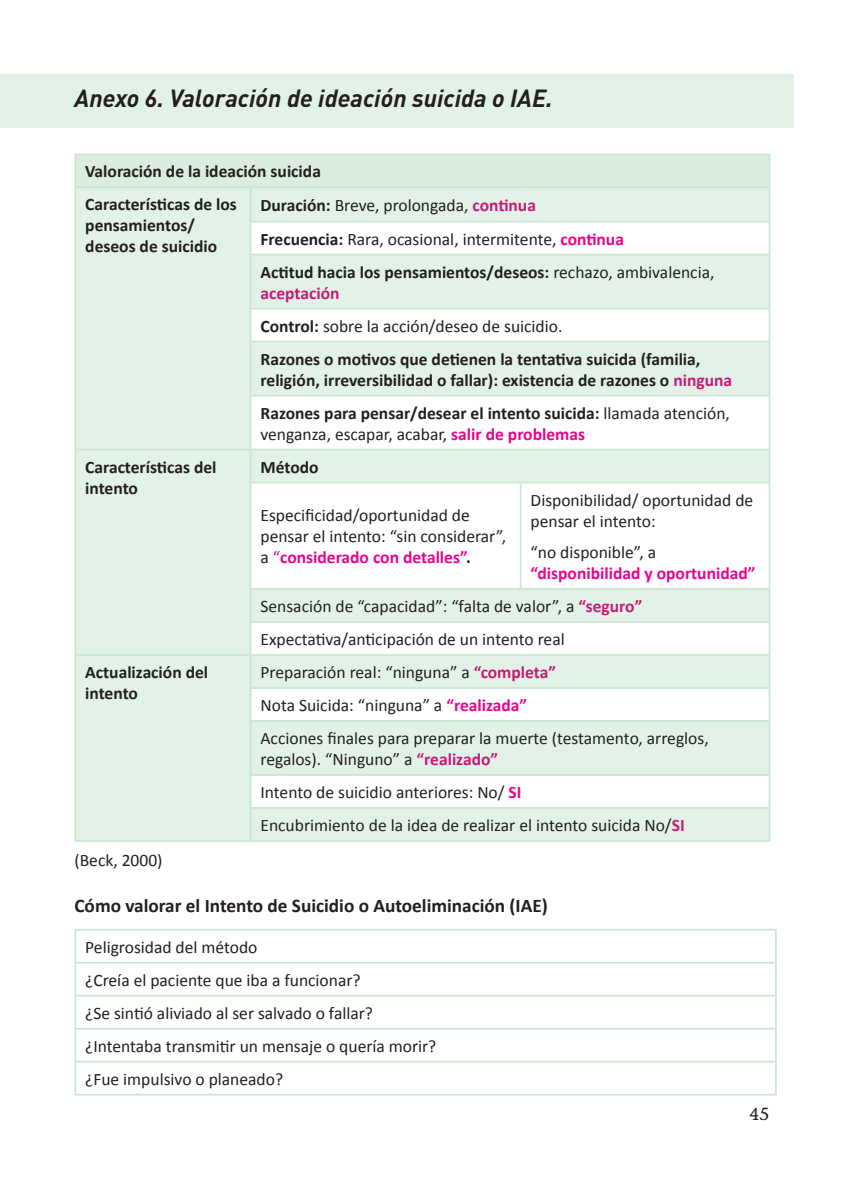
<style>
.page{position:relative;width:844px;height:1191px;background:#fff}
.page>*{position:absolute;margin:0;border:0;box-sizing:border-box;transform-origin:0 0}
.t1{font:italic 700 24.5px "DIN Pro";color:#231f20}
.t2{font:700 19.25px "Calibri";color:#231f20}
.t3{font:17.5px/32.9px "Calibri";color:#231f20}
.t4{font:700 17.5px/32.9px "Calibri";color:#231f20}
.t5{font:17.5px "Stone Informal";color:#231f20}
.s1{font-weight:700}
.s2{font-weight:700;color:#c71a78}
.s3{font-weight:700;color:#ed028c}
.s4{color:#c71a78}
.s5{font-weight:400}
.s6{color:#ed028c}
</style>
<div class="page">
<div style="left:0;top:74px;width:843px;height:54px;background:#e3f2e7"></div>
<div style="left:75px;top:154px;width:694px;height:33px;background:#daeddf"></div>
<svg style="left:76px;top:188px;width:692px;height:652px;fill:#e3f2e7"></svg>
<hr style="left:74px;top:153px;width:176px;height:2px;background:#cbe6d3">
<hr style="left:74px;top:155px;width:2px;height:31px;background:#cbe6d3">
<hr style="left:250px;top:153px;width:270px;height:2px;background:#cbe6d3">
<hr style="left:520px;top:153px;width:250px;height:2px;background:#cbe6d3">
<hr style="left:768px;top:155px;width:2px;height:31px;background:#cbe6d3">
<hr style="left:74px;top:186px;width:176px;height:2px;background:#cbe6d3">
<hr style="left:74px;top:188px;width:2px;height:34px;background:#cbe6d3">
<hr style="left:250px;top:186px;width:270px;height:2px;background:#cbe6d3">
<hr style="left:250px;top:188px;width:1px;height:33px;background:#cbe6d3">
<hr style="left:520px;top:186px;width:250px;height:2px;background:#cbe6d3">
<hr style="left:768px;top:188px;width:2px;height:33px;background:#cbe6d3">
<hr style="left:74px;top:222px;width:2px;height:33px;background:#cbe6d3">
<hr style="left:250px;top:221px;width:270px;height:1px;background:#cbe6d3">
<hr style="left:250px;top:222px;width:1px;height:32px;background:#cbe6d3">
<hr style="left:520px;top:221px;width:250px;height:1px;background:#cbe6d3">
<hr style="left:768px;top:222px;width:2px;height:32px;background:#cbe6d3">
<hr style="left:74px;top:255px;width:2px;height:54px;background:#cbe6d3">
<hr style="left:250px;top:254px;width:270px;height:1px;background:#cbe6d3">
<hr style="left:250px;top:255px;width:1px;height:53px;background:#cbe6d3">
<hr style="left:520px;top:254px;width:250px;height:1px;background:#cbe6d3">
<hr style="left:768px;top:255px;width:2px;height:53px;background:#cbe6d3">
<hr style="left:74px;top:309px;width:2px;height:32px;background:#cbe6d3">
<hr style="left:250px;top:308px;width:270px;height:1px;background:#cbe6d3">
<hr style="left:250px;top:309px;width:1px;height:32px;background:#cbe6d3">
<hr style="left:520px;top:308px;width:250px;height:1px;background:#cbe6d3">
<hr style="left:768px;top:309px;width:2px;height:32px;background:#cbe6d3">
<hr style="left:74px;top:341px;width:2px;height:54px;background:#cbe6d3">
<hr style="left:250px;top:341px;width:270px;height:1px;background:#cbe6d3">
<hr style="left:250px;top:342px;width:1px;height:53px;background:#cbe6d3">
<hr style="left:520px;top:341px;width:250px;height:1px;background:#cbe6d3">
<hr style="left:768px;top:342px;width:2px;height:53px;background:#cbe6d3">
<hr style="left:74px;top:395px;width:2px;height:54px;background:#cbe6d3">
<hr style="left:250px;top:395px;width:270px;height:1px;background:#cbe6d3">
<hr style="left:250px;top:396px;width:1px;height:53px;background:#cbe6d3">
<hr style="left:520px;top:395px;width:250px;height:1px;background:#cbe6d3">
<hr style="left:768px;top:396px;width:2px;height:53px;background:#cbe6d3">
<hr style="left:74px;top:449px;width:176px;height:1px;background:#cbe6d3">
<hr style="left:74px;top:450px;width:2px;height:32px;background:#cbe6d3">
<hr style="left:250px;top:449px;width:270px;height:1px;background:#cbe6d3">
<hr style="left:250px;top:450px;width:1px;height:31px;background:#cbe6d3">
<hr style="left:520px;top:449px;width:250px;height:1px;background:#cbe6d3">
<hr style="left:768px;top:450px;width:2px;height:31px;background:#cbe6d3">
<hr style="left:74px;top:482px;width:2px;height:107px;background:#cbe6d3">
<hr style="left:250px;top:481px;width:270px;height:2px;background:#cbe6d3">
<hr style="left:250px;top:483px;width:1px;height:105px;background:#cbe6d3">
<hr style="left:520px;top:481px;width:250px;height:2px;background:#cbe6d3">
<hr style="left:519px;top:483px;width:2px;height:105px;background:#cbe6d3">
<hr style="left:768px;top:483px;width:2px;height:105px;background:#cbe6d3">
<hr style="left:74px;top:589px;width:2px;height:33px;background:#cbe6d3">
<hr style="left:250px;top:588px;width:270px;height:2px;background:#cbe6d3">
<hr style="left:250px;top:590px;width:1px;height:31px;background:#cbe6d3">
<hr style="left:520px;top:588px;width:250px;height:2px;background:#cbe6d3">
<hr style="left:768px;top:590px;width:2px;height:31px;background:#cbe6d3">
<hr style="left:74px;top:622px;width:2px;height:32px;background:#cbe6d3">
<hr style="left:250px;top:621px;width:270px;height:2px;background:#cbe6d3">
<hr style="left:250px;top:623px;width:1px;height:31px;background:#cbe6d3">
<hr style="left:520px;top:621px;width:250px;height:2px;background:#cbe6d3">
<hr style="left:768px;top:623px;width:2px;height:31px;background:#cbe6d3">
<hr style="left:74px;top:654px;width:176px;height:2px;background:#cbe6d3">
<hr style="left:74px;top:656px;width:2px;height:32px;background:#cbe6d3">
<hr style="left:250px;top:654px;width:270px;height:2px;background:#cbe6d3">
<hr style="left:250px;top:656px;width:1px;height:31px;background:#cbe6d3">
<hr style="left:520px;top:654px;width:250px;height:2px;background:#cbe6d3">
<hr style="left:768px;top:656px;width:2px;height:31px;background:#cbe6d3">
<hr style="left:74px;top:688px;width:2px;height:33px;background:#cbe6d3">
<hr style="left:250px;top:687px;width:270px;height:2px;background:#cbe6d3">
<hr style="left:250px;top:689px;width:1px;height:31px;background:#cbe6d3">
<hr style="left:520px;top:687px;width:250px;height:2px;background:#cbe6d3">
<hr style="left:768px;top:689px;width:2px;height:31px;background:#cbe6d3">
<hr style="left:74px;top:721px;width:2px;height:54px;background:#cbe6d3">
<hr style="left:250px;top:720px;width:270px;height:2px;background:#cbe6d3">
<hr style="left:250px;top:722px;width:1px;height:52px;background:#cbe6d3">
<hr style="left:520px;top:720px;width:250px;height:2px;background:#cbe6d3">
<hr style="left:768px;top:722px;width:2px;height:52px;background:#cbe6d3">
<hr style="left:74px;top:775px;width:2px;height:33px;background:#cbe6d3">
<hr style="left:250px;top:774px;width:270px;height:2px;background:#cbe6d3">
<hr style="left:250px;top:776px;width:1px;height:31px;background:#cbe6d3">
<hr style="left:520px;top:774px;width:250px;height:2px;background:#cbe6d3">
<hr style="left:768px;top:776px;width:2px;height:31px;background:#cbe6d3">
<hr style="left:74px;top:808px;width:2px;height:32px;background:#cbe6d3">
<hr style="left:250px;top:807px;width:270px;height:2px;background:#cbe6d3">
<hr style="left:250px;top:809px;width:1px;height:31px;background:#cbe6d3">
<hr style="left:520px;top:807px;width:250px;height:2px;background:#cbe6d3">
<hr style="left:768px;top:809px;width:2px;height:31px;background:#cbe6d3">
<hr style="left:74px;top:840px;width:176px;height:1px;background:#cbe6d3">
<hr style="left:250px;top:840px;width:270px;height:1px;background:#cbe6d3">
<hr style="left:520px;top:840px;width:250px;height:1px;background:#cbe6d3">
<hr style="left:74px;top:929px;width:702px;height:1px;background:#cbe6d3">
<hr style="left:74px;top:930px;width:2px;height:31px;background:#cbe6d3">
<hr style="left:774px;top:930px;width:2px;height:31px;background:#cbe6d3">
<hr style="left:74px;top:961px;width:702px;height:2px;background:#cbe6d3">
<hr style="left:74px;top:963px;width:2px;height:31px;background:#cbe6d3">
<hr style="left:774px;top:963px;width:2px;height:31px;background:#cbe6d3">
<hr style="left:74px;top:994px;width:702px;height:2px;background:#cbe6d3">
<hr style="left:74px;top:996px;width:2px;height:31px;background:#cbe6d3">
<hr style="left:774px;top:996px;width:2px;height:31px;background:#cbe6d3">
<hr style="left:74px;top:1027px;width:702px;height:2px;background:#cbe6d3">
<hr style="left:74px;top:1029px;width:2px;height:31px;background:#cbe6d3">
<hr style="left:774px;top:1029px;width:2px;height:31px;background:#cbe6d3">
<hr style="left:74px;top:1060px;width:702px;height:2px;background:#cbe6d3">
<hr style="left:74px;top:1062px;width:2px;height:31px;background:#cbe6d3">
<hr style="left:774px;top:1062px;width:2px;height:31px;background:#cbe6d3">
<hr style="left:74px;top:1093px;width:702px;height:2px;background:#cbe6d3">
<div style="left:794px;top:0;width:49px;height:1191px;background:#fff"></div>
<h1 class="t1" style="left:74px;top:78px;width:480px">Anexo 6. Valoración de ideación suicida o IAE.</h1>
<p class="t4" style="left:85px;top:154px;width:237px">Valoración de la ideación suicida<br>Características de los</p>
<p class="t4" style="left:85px;top:214px;width:133px;line-height:21px">pensamientos/ deseos de suicidio</p>
<p class="t3" style="left:260px;top:188px;width:455px"><span class="s1">Duración:</span> Breve, prolongada, <span class="s2">continua<br></span><span class="s1">Frecuencia:</span> Rara, ocasional, intermitente, <span class="s3">continua<br></span><span class="s1">Actitud hacia los pensamientos/deseos:</span> rechazo, ambivalencia,</p>
<p class="t4" style="left:260px;top:275px;width:441px"><span class="s4">aceptación<br></span>Control: <span class="s5">sobre la acción/deseo de suicidio.<br></span>Razones o motivos que detienen la tentativa suicida (familia,</p>
<p class="t4" style="left:260px;top:362px;width:473px">religión, irreversibilidad o fallar): existencia de razones o <span class="s4">ninguna<br></span>Razones para pensar/desear el intento suicida: <span class="s5">llamada atención,</span></p>
<p class="t3" style="left:260px;top:416px;width:326px">venganza, escapar, acabar, <span class="s3">salir de problemas</span></p>
<p class="t4" style="left:85px;top:455px;width:133px;line-height:21px">Características del intento</p>
<p class="t4" style="left:260px;top:449px;width:60px">Método</p>
<p class="t3" style="left:260px;top:504px;width:247px;line-height:21px">Especificidad/oportunidad de pensar el intento: “sin considerar”, a <span class="s6">“</span><span class="s3">considerado con detalles”</span><span class="s1">.</span></p>
<p class="t3" style="left:530px;top:488px;width:224px;line-height:21px">Disponibilidad/ oportunidad de pensar el intento:</p>
<p class="t3" style="left:530px;top:535px;width:127px">“no disponible”, a</p>
<p class="t3" style="left:260px;top:556px;width:496px;text-indent:270px"><span class="s3">“disponibilidad y oportunidad”<br></span>Sensación de “capacidad”: “falta de valor”, a <span class="s2">“seguro”<br></span>Expectativa/anticipación de un intento real</p>
<p class="t4" style="left:85px;top:661px;width:124px;line-height:21px">Actualización del intento</p>
<p class="t3" style="left:260px;top:655px;width:449px">Preparación real: “ninguna” a <span class="s2">“completa”<br></span>Nota Suicida: “ninguna” a <span class="s3">“realizada”<br></span>Acciones finales para preparar la muerte (testamento, arreglos,</p>
<p class="t3" style="left:260px;top:742px;width:425px">regalos). “Ninguno” a <span class="s2">“realizado”<br></span>Intento de suicidio anteriores: No/ <span class="s3">SI<br></span>Encubrimiento de la idea de realizar el intento suicida No/<span class="s2">SI</span></p>
<p class="t3" style="left:74px;top:842px;width:90px">(Beck, 2000)</p>
<p class="t2" style="left:74px;top:893px;width:474px">Cómo valorar el Intento de Suicidio o Autoeliminación (IAE)</p>
<p class="t3" style="left:85px;top:929px;width:352px">Peligrosidad del método<br>¿Creía el paciente que iba a funcionar?<br>¿Se sintió aliviado al ser salvado o fallar? ¿Intentaba transmitir un mensaje o quería morir? ¿Fue impulsivo o planeado?</p>
<p class="t5" style="left:749px;top:1103px;width:11px">45</p>
</div>
